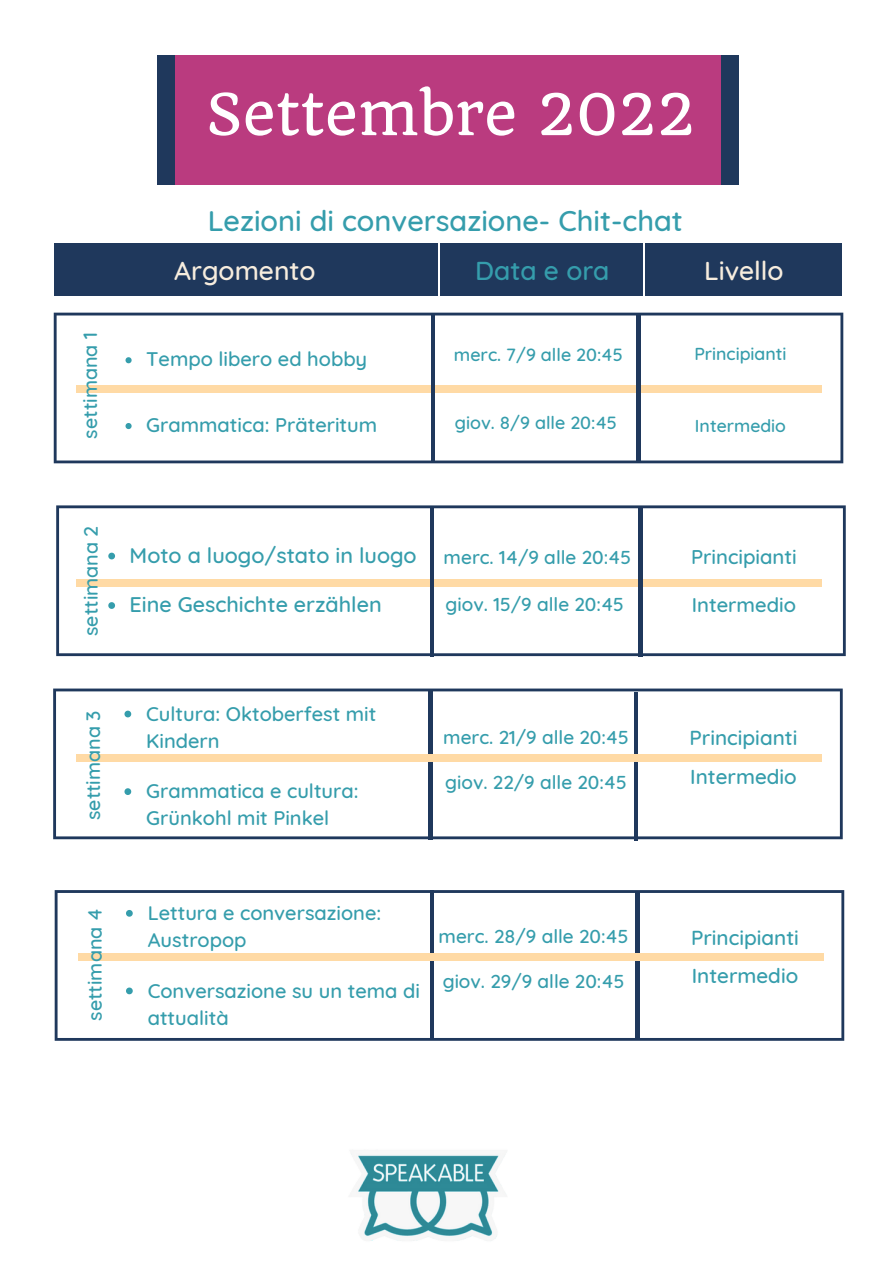
<style>
.page{position:relative;width:893px;height:1264px;background:#fff}
.page>*{position:absolute;margin:0;border:0;box-sizing:border-box;transform-origin:0 0}
.t1{font:56.4px "Quando";color:#fff}
.t2{font:500 28.95px "Quicksand";color:#359dac}
.t3{font:500 26.4px "Quicksand";color:#f7edde}
.t4{font:500 26.4px "Quicksand";color:#359dac}
.t5{font:500 21.6px "Quicksand";color:#359dac}
.t6{font:500 20.7px/38.2px "Quicksand";color:#359dac}
.t7{font:500 20.25px "Quicksand";color:#359dac}
.t8{font:500 20.1px/27px "Quicksand";color:#359dac}
.t9{font:500 19.65px "Quicksand";color:#359dac}
.t10{font:500 19.05px "Quicksand";color:#359dac}
.t11{font:500 18px "Quicksand";color:#359dac}
.t12{font:500 17.7px "Quicksand";color:#359dac}
</style>
<div class="page">
<div style="left:54px;top:244px;width:383px;height:51px;background:#1f385c"></div>
<div style="left:440px;top:244px;width:202px;height:51px;background:#1f385c"></div>
<div style="left:645px;top:244px;width:197px;height:51px;background:#1f385c"></div>
<svg style="left:54px;top:312px;width:789px;height:151px"></svg>
<hr style="left:431px;top:313px;width:3px;height:149px;background:#1f385c">
<hr style="left:637px;top:314px;width:3px;height:149px;background:#1f385c">
<svg style="left:53px;top:688px;width:789px;height:151px"></svg>
<hr style="left:429px;top:691px;width:3px;height:148px;background:#1f385c">
<hr style="left:634px;top:692px;width:3px;height:148px;background:#1f385c">
<div style="left:164px;top:55px;width:568px;height:130px;background:#ba3b7f"></div>
<div style="left:157px;top:55px;width:18px;height:130px;background:#1f385c"></div>
<div style="left:721px;top:55px;width:18px;height:130px;background:#1f385c"></div>
<svg style="left:56px;top:505px;width:789px;height:151px"></svg>
<hr style="left:430px;top:508px;width:3px;height:148px;background:#1f385c">
<hr style="left:638px;top:508px;width:4px;height:148px;background:#1f385c">
<div style="left:77px;top:754px;width:744px;height:8px;background:#ffdaa5"></div>
<svg style="left:55px;top:890px;width:789px;height:150px"></svg>
<hr style="left:430px;top:890px;width:3px;height:148px;background:#1f385c">
<hr style="left:636px;top:891px;width:3px;height:148px;background:#1f385c">
<div style="left:78px;top:953px;width:745px;height:8px;background:#ffdaa5"></div>
<img style="left:351px;top:1152px;width:156px;height:89px">
<svg style="left:125px;top:357px;width:7px;height:6px"></svg>
<svg style="left:125px;top:423px;width:7px;height:6px"></svg>
<svg style="left:108px;top:552px;width:7px;height:7px"></svg>
<svg style="left:108px;top:602px;width:7px;height:7px"></svg>
<p class="t9" style="left:78px;top:438px;width:108px;rotate:-90deg">settimana 1</p>
<h1 class="t1" style="left:206px;top:79px;width:491px">Settembre 2022</h1>
<h2 class="t2" style="left:208px;top:201px;width:476px">Lezioni di conversazione- Chit-chat</h2>
<h3 class="t3" style="left:174px;top:254px;width:143px">Argomento</h3>
<h3 class="t4" style="left:475px;top:254px;width:136px">Data e ora</h3>
<h3 class="t3" style="left:704px;top:254px;width:81px">Livello</h3>
<p class="t8" style="left:146px;top:345px;width:222px">Tempo libero ed hobby</p>
<p class="t8" style="left:146px;top:410px;width:232px">Grammatica: Präteritum</p>
<p class="t11" style="left:454px;top:343px;width:171px">merc. 7/9 alle 20:45</p>
<p class="t11" style="left:455px;top:411px;width:164px">giov. 8/9 alle 20:45</p>
<p class="t12" style="left:694px;top:342px;width:94px">Principianti</p>
<p class="t12" style="left:695px;top:414px;width:92px">Intermedio</p>
<p class="t9" style="left:78px;top:636px;width:112px;rotate:-90deg">settimana 2</p>
<p class="t9" style="left:81px;top:820px;width:111px;rotate:-90deg">settimana 3</p>
<p class="t5" style="left:130px;top:541px;width:288px">Moto a luogo/stato in luogo</p>
<p class="t5" style="left:130px;top:590px;width:254px">Eine Geschichte erzählen</p>
<p class="t10" style="left:443px;top:545px;width:189px">merc. 14/9 alle 20:45</p>
<p class="t10" style="left:445px;top:591px;width:180px">giov. 15/9 alle 20:45</p>
<p class="t8" style="left:146px;top:699px;width:232px">Cultura: Oktoberfest mit<br>Kindern</p>
<p class="t8" style="left:146px;top:777px;width:214px">Grammatica e cultura:<br>Grünkohl mit Pinkel</p>
<p class="t10" style="left:443px;top:725px;width:187px">merc. 21/9 alle 20:45</p>
<p class="t10" style="left:445px;top:770px;width:183px">giov. 22/9 alle 20:45</p>
<p class="t9" style="left:82px;top:1020px;width:114px;rotate:-90deg">settimana 4</p>
<p class="t8" style="left:148px;top:899px;width:235px">Lettura e conversazione:<br>Austropop</p>
<p class="t8" style="left:148px;top:976px;width:274px">Conversazione su un tema di attualità</p>
<p class="t10" style="left:438px;top:924px;width:191px">merc. 28/9 alle 20:45</p>
<p class="t10" style="left:442px;top:969px;width:183px">giov. 29/9 alle 20:45</p>
<p class="t7" style="left:691px;top:544px;width:107px">Principianti</p>
<p class="t7" style="left:691px;top:591px;width:106px">Intermedio</p>
<p class="t6" style="left:689px;top:718px;width:109px">Principianti<br>Intermedio</p>
<p class="t6" style="left:691px;top:917px;width:109px">Principianti<br>Intermedio</p>
</div>
